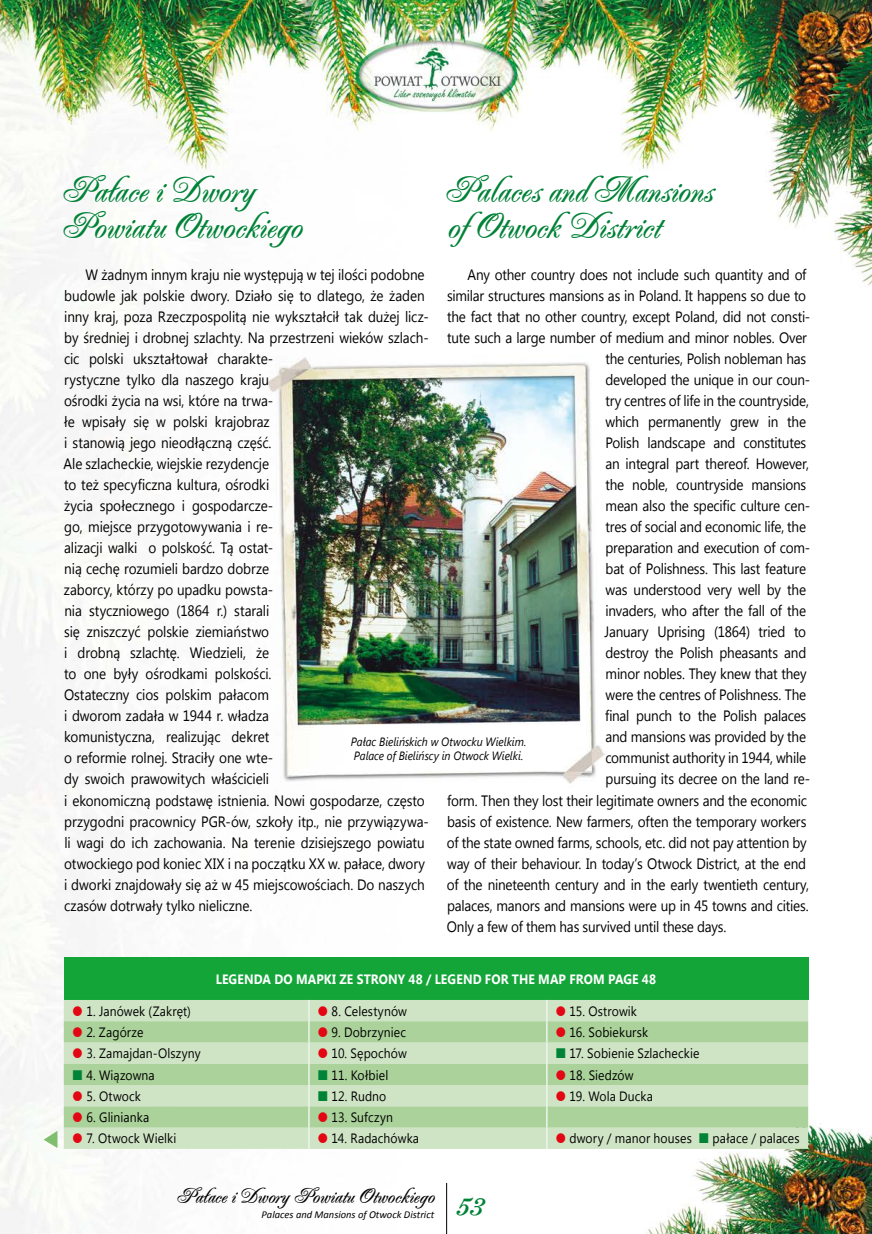
<style>
.page{position:relative;width:872px;height:1234px;background:#fff}
.page>*{position:absolute;margin:0;border:0;box-sizing:border-box;transform-origin:0 0}
.t1{font:700 36px/36px "EFN Harmony";color:#008237}
.t2{font:700 21px "EFN Harmony";color:#000}
.t3{font:15px/21px "Segoe UI";letter-spacing:-.01em;color:#000;scale:.9 1}
.t4{font:13.5px "Segoe UI";letter-spacing:.01em;color:#000;scale:.9 1}
.t5{font:700 13.5px "Segoe UI";letter-spacing:.005em;color:#fff;scale:.9 1}
.t6{font:italic 12px/14.4px "Segoe UI";color:#000;scale:.9 1}
.t7{font:italic 10.5px "Calibri";color:#000}
</style>
<div class="page">
<img style="left:0;top:0;width:872px;height:1233px">
<div style="left:64px;top:957px;width:744px;height:42px;background:#13a538"></div>
<div style="left:64px;top:999px;width:744px;height:149px;background:#cfe4c5"></div>
<svg style="left:64px;top:1020px;width:744px;height:107px;background:#b9d9ac"></svg>
<svg style="left:546px;top:999px;width:1px;height:149px"></svg>
<hr style="left:308px;top:999px;width:2px;height:21px;background:#ebf5ec">
<hr style="left:308px;top:1020px;width:2px;height:22px;background:#ebf5ec">
<hr style="left:308px;top:1042px;width:2px;height:21px;background:#ebf5ec">
<hr style="left:308px;top:1063px;width:2px;height:21px;background:#ebf5ec">
<hr style="left:308px;top:1084px;width:2px;height:22px;background:#ebf5ec">
<hr style="left:308px;top:1106px;width:2px;height:21px;background:#ebf5ec">
<hr style="left:308px;top:1127px;width:2px;height:21px;background:#ebf5ec">
<svg style="left:44px;top:1130px;width:13px;height:17px"></svg>
<hr style="left:446px;top:1182px;width:1px;height:51px;background:#000">
<svg style="left:73px;top:1005px;width:9px;height:10px"></svg>
<svg style="left:318px;top:1005px;width:9px;height:10px"></svg>
<svg style="left:556px;top:1005px;width:9px;height:10px"></svg>
<svg style="left:73px;top:1026px;width:9px;height:10px"></svg>
<svg style="left:318px;top:1026px;width:9px;height:10px"></svg>
<svg style="left:556px;top:1026px;width:9px;height:10px"></svg>
<svg style="left:73px;top:1048px;width:9px;height:10px"></svg>
<svg style="left:318px;top:1048px;width:9px;height:10px"></svg>
<svg style="left:556px;top:1048px;width:9px;height:10px"></svg>
<svg style="left:73px;top:1069px;width:9px;height:10px"></svg>
<svg style="left:318px;top:1069px;width:9px;height:10px"></svg>
<svg style="left:556px;top:1069px;width:9px;height:10px"></svg>
<svg style="left:73px;top:1090px;width:9px;height:10px"></svg>
<svg style="left:318px;top:1090px;width:9px;height:10px"></svg>
<svg style="left:556px;top:1090px;width:9px;height:10px"></svg>
<svg style="left:73px;top:1111px;width:9px;height:10px"></svg>
<svg style="left:318px;top:1111px;width:9px;height:10px"></svg>
<svg style="left:73px;top:1133px;width:9px;height:10px"></svg>
<svg style="left:318px;top:1133px;width:9px;height:10px"></svg>
<svg style="left:556px;top:1133px;width:9px;height:10px"></svg>
<svg style="left:699px;top:1133px;width:9px;height:10px"></svg>
<h1 class="t1" style="left:60px;top:173px;width:243px">Pałace i Dwory<br>Powiatu Otwockiego</h1>
<p class="t3" style="left:64px;top:263px;width:407px;text-indent:22px">W żadnym innym kraju nie występują w tej ilości podobne budowle jak polskie dwory. Działo się to dlatego, że żaden inny kraj, poza Rzeczpospolitą nie wykształcił tak dużej licz&shy;by średniej i drobnej szlachty. Na przestrzeni wieków szlach&shy;cic polski ukształtował charakte-<br>rystyczne tylko dla naszego kraju<br>ośrodki życia na wsi, które na trwa-<br>łe wpisały się w polski krajobraz<br>i stanowią jego nieodłączną część.<br>Ale szlacheckie, wiejskie rezydencje<br>to też specyficzna kultura, ośrodki<br>życia społecznego i gospodarcze-<br>go, miejsce przygotowywania i re-<br>alizacji walki o polskość. Tą ostat-<br>nią cechę rozumieli bardzo dobrze<br>zaborcy, którzy po upadku powsta-<br>nia styczniowego (1864 r.) starali<br>się zniszczyć polskie ziemiaństwo<br>i drobną szlachtę. Wiedzieli, że<br>to one były ośrodkami polskości.<br>Ostateczny cios polskim pałacom<br>i dworom zadała w 1944 r. władza<br>komunistyczna, realizując dekret<br>o reformie rolnej. Straciły one wte-<br>dy swoich prawowitych właścicieli<br>i ekonomiczną podstawę istnienia. Nowi gospodarze, często przygodni pracownicy PGR-ów, szkoły itp., nie przywiązywa&shy;li wagi do ich zachowania. Na terenie dzisiejszego powiatu otwockiego pod koniec XIX i na początku XX w. pałace, dwory i dworki znajdowały się aż w 45 miejscowościach. Do naszych czasów dotrwały tylko nieliczne.</p>
<h1 class="t1" style="left:442px;top:173px;width:272px">Palaces and Mansions ofOtwock District</h1>
<p class="t3" style="left:467px;top:263px;width:378px">Any other country does not include such quantity and of</p>
<p class="t3" style="left:447px;top:284px;width:400px">similar structures mansions as in Poland. It happens so due to</p>
<p class="t3" style="left:447px;top:305px;width:405px">the fact that no other country, except Poland, did not consti-</p>
<p class="t3" style="left:447px;top:326px;width:401px">tute such a large number of medium and minor nobles. Over</p>
<p class="t3" style="left:605px;top:347px;width:225px">the centuries, Polish nobleman has</p>
<p class="t3" style="left:605px;top:368px;width:229px">developed the unique in our coun-</p>
<p class="t3" style="left:605px;top:389px;width:228px">try centres of life in the countryside,</p>
<p class="t3" style="left:605px;top:410px;width:224px">which permanently grew in the</p>
<p class="t3" style="left:605px;top:431px;width:225px">Polish landscape and constitutes</p>
<p class="t3" style="left:605px;top:452px;width:228px">an integral part thereof. However,</p>
<p class="t3" style="left:605px;top:473px;width:225px">the noble, countryside mansions</p>
<p class="t3" style="left:605px;top:494px;width:229px">mean also the specific culture cen-</p>
<p class="t3" style="left:605px;top:515px;width:224px">tres of social and economic life, the</p>
<p class="t3" style="left:605px;top:536px;width:229px">preparation and execution of com-</p>
<p class="t3" style="left:605px;top:557px;width:224px">bat of Polishness. This last feature</p>
<p class="t3" style="left:605px;top:578px;width:224px">was understood very well by the</p>
<p class="t3" style="left:605px;top:599px;width:224px">invaders, who after the fall of the</p>
<p class="t3" style="left:604px;top:620px;width:225px">January Uprising (1864) tried to</p>
<p class="t3" style="left:605px;top:641px;width:225px">destroy the Polish pheasants and</p>
<p class="t3" style="left:605px;top:662px;width:225px">minor nobles. They knew that they</p>
<p class="t3" style="left:605px;top:683px;width:224px">were the centres of Polishness. The</p>
<p class="t3" style="left:605px;top:704px;width:225px">final punch to the Polish palaces</p>
<p class="t3" style="left:605px;top:725px;width:224px">and mansions was provided by the</p>
<p class="t3" style="left:605px;top:746px;width:225px">communist authority in 1944, while</p>
<p class="t3" style="left:605px;top:767px;width:229px">pursuing its decree on the land re-</p>
<p class="t3" style="left:447px;top:788px;width:401px">form. Then they lost their legitimate owners and the economic</p>
<p class="t3" style="left:447px;top:809px;width:400px">basis of existence. New farmers, often the temporary workers</p>
<p class="t3" style="left:447px;top:830px;width:401px">of the state owned farms, schools, etc. did not pay attention by</p>
<p class="t3" style="left:447px;top:851px;width:400px">way of their behaviour. In today’s Otwock District, at the end</p>
<p class="t3" style="left:447px;top:872px;width:404px">of the nineteenth century and in the early twentieth century,</p>
<p class="t3" style="left:447px;top:893px;width:403px">palaces, manors and mansions were up in 45 towns and cities.</p>
<p class="t3" style="left:447px;top:914px;width:312px">Only a few of them has survived until these days.</p>
<p class="t6" style="left:351px;top:734px;width:197px">Pałac Bielińskich w Otwocku Wielkim.<br>Palace of Bielińscy in Otwock Wielki.</p>
<p class="t5" style="left:216px;top:968px;width:491px">LEGENDA DO MAPKI ZE STRONY 48 / LEGEND FOR THE MAP FROM PAGE 48</p>
<p class="t4" style="left:86px;top:1001px;width:118px">1. Janówek (Zakręt)</p>
<p class="t4" style="left:331px;top:1001px;width:85px">8. Celestynów</p>
<p class="t4" style="left:569px;top:1001px;width:76px">15. Ostrowik</p>
<p class="t4" style="left:86px;top:1022px;width:65px">2. Zagórze</p>
<p class="t4" style="left:331px;top:1022px;width:84px">9. Dobrzyniec</p>
<p class="t4" style="left:569px;top:1022px;width:89px">16. Sobiekursk</p>
<p class="t4" style="left:86px;top:1043px;width:128px">3. Zamajdan-Olszyny</p>
<p class="t4" style="left:331px;top:1043px;width:85px">10. Sępochów</p>
<p class="t4" style="left:569px;top:1043px;width:146px">17. Sobienie Szlacheckie</p>
<p class="t4" style="left:86px;top:1065px;width:77px">4. Wiązowna</p>
<p class="t4" style="left:331px;top:1065px;width:64px">11. Kołbiel</p>
<p class="t4" style="left:569px;top:1065px;width:73px">18. Siedzów</p>
<p class="t4" style="left:86px;top:1086px;width:62px">5. Otwock</p>
<p class="t4" style="left:331px;top:1086px;width:62px">12. Rudno</p>
<p class="t4" style="left:569px;top:1086px;width:94px">19. Wola Ducka</p>
<p class="t4" style="left:86px;top:1107px;width:71px">6. Glinianka</p>
<p class="t4" style="left:331px;top:1107px;width:70px">13. Sufczyn</p>
<p class="t4" style="left:86px;top:1128px;width:101px">7. Otwock Wielki</p>
<p class="t4" style="left:331px;top:1128px;width:99px">14. Radachówka</p>
<p class="t4" style="left:569px;top:1128px;width:137px">dwory / manor houses</p>
<p class="t4" style="left:712px;top:1128px;width:98px">pałace / palaces</p>
<h2 class="t2" style="left:175px;top:1182px;width:261px">Pałace i Dwory Powiatu Otwockiego</h2>
<p class="t7" style="left:261px;top:1207px;width:174px">Palaces and Mansions of Otwock District</p>
<h1 class="t1" style="left:455px;top:1185px;width:29px">53</h1>
</div>
